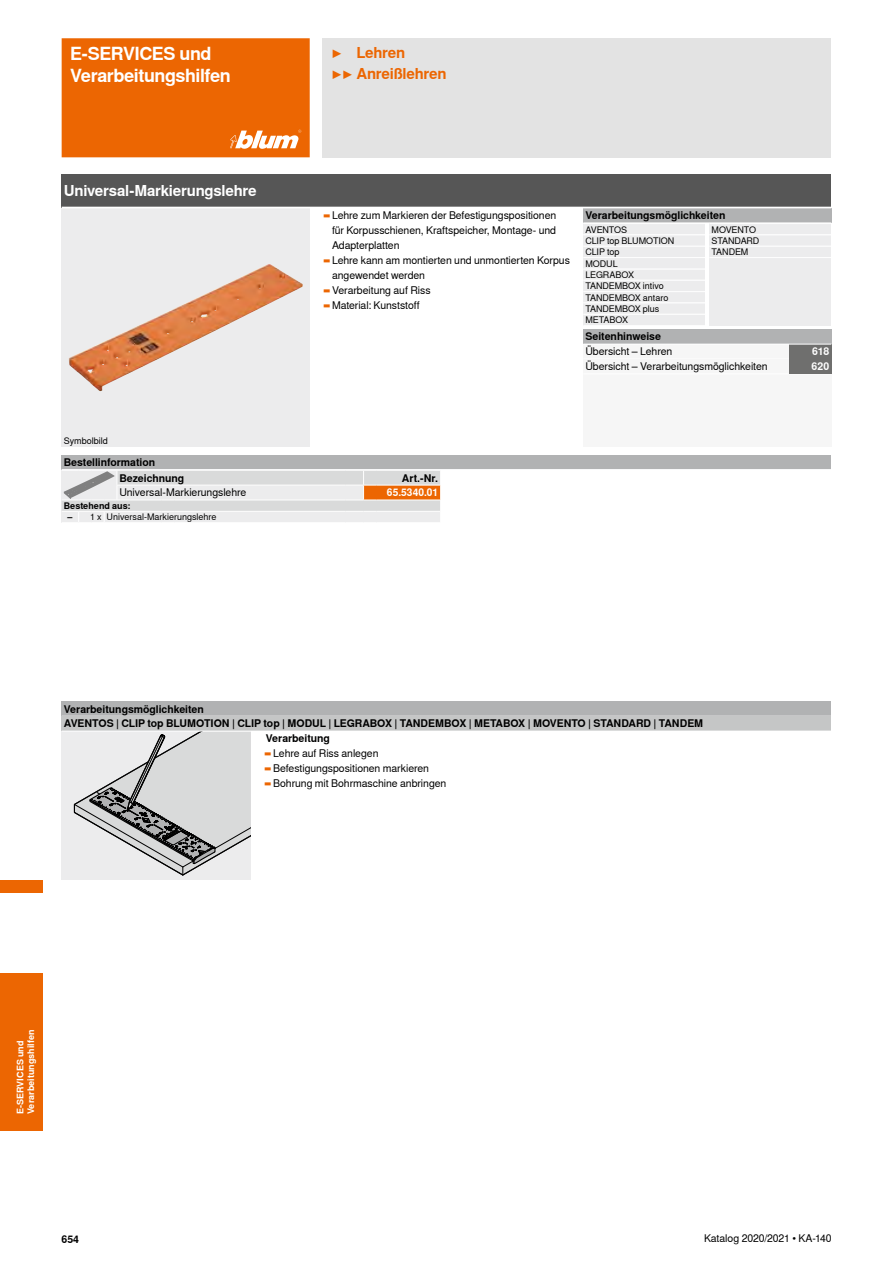
<style>
.page{position:relative;width:893px;height:1263px;background:#fff}
.page>*{position:absolute;margin:0;border:0;box-sizing:border-box;transform-origin:0 0}
.CB_AF_Ueber_Kap11_li{font:700 18px/21.6px "Nimbus Sans Global";letter-spacing:-.025em;color:#fff}
.CB_AF_Prod_li{font:700 15px "Nimbus Sans Global";letter-spacing:-.015em;color:#fff}
.CB_AF_Ueber_Kap12o_l{font:700 15px "Nimbus Sans Global";letter-spacing:-.015em;color:#ec6602}
.CB_AF_Bes_Text07{font:10.5px/14.9px "Nimbus Sans Global";letter-spacing:-.005em;color:#000;text-align:justify}
.CB_AF_Ueber_Ber07s_l{font:700 10.5px "Nimbus Sans Global";letter-spacing:-.005em;color:#000}
.CB_AF_Fliess07s_li{font:10.5px "Nimbus Sans Global";letter-spacing:-.005em;color:#000}
.CB_AF_Fliess07s_re{font:10.5px "Nimbus Sans Global";letter-spacing:-.01em;color:#000}
.CB_AF_IDNR07_re{font:700 10.5px "Nimbus Sans Global";letter-spacing:.005em;color:#fff}
.CB_AF_Ueber_Ber07s_r{font:700 10.5px "Nimbus Sans Global";color:#000}
.CB_AF_PGHW07_re{font:700 10.5px "Nimbus Sans Global";letter-spacing:-.01em;color:#fff}
.CB_AF_Fliess6_li{font:9px "Nimbus Sans Global";letter-spacing:-.005em;color:#000}
.CB_AF_Griffleiste06{font:700 9px/10.8px "Nimbus Sans Global";color:#fff}
.CB_AF_Ueber_Ber3s_li{font:700 9px "Nimbus Sans Global";color:#000}
.CB_AF_Fliess6_re{font:9px "Nimbus Sans Global";color:#000}
.CB_AF_PosNr06{font:700 9px "Nimbus Sans Global";color:#000}
.s1{color:#ec6602}
</style>
<div class="page">
<div style="left:322px;top:38px;width:509px;height:119px;background:#e3e3e3"></div>
<div style="left:62px;top:208px;width:248px;height:238px;background:#ececed"></div>
<div style="left:709px;top:223px;width:122px;height:102px;background:#ececed"></div>
<div style="left:583px;top:344px;width:248px;height:102px;background:#f6f6f6"></div>
<div style="left:62px;top:731px;width:189px;height:149px;background:#ececed"></div>
<img style="left:202px;top:264px;width:67px;height:32px">
<svg style="left:73px;top:732px;width:178px;height:144px"></svg>
<div style="left:583px;top:208px;width:248px;height:15px;background:#b1b2b3"></div>
<div style="left:62px;top:702px;width:769px;height:14px;background:#b1b2b3"></div>
<div style="left:583px;top:224px;width:122px;height:11px;background:#ececed"></div>
<div style="left:583px;top:235px;width:122px;height:11px;background:#ececed"></div>
<hr style="left:583px;top:235px;width:122px;height:1px;background:#fff">
<div style="left:583px;top:246px;width:122px;height:12px;background:#ececed"></div>
<hr style="left:583px;top:246px;width:122px;height:1px;background:#fff">
<div style="left:583px;top:269px;width:122px;height:11px;background:#ececed"></div>
<div style="left:583px;top:280px;width:122px;height:12px;background:#ececed"></div>
<hr style="left:583px;top:280px;width:122px;height:1px;background:#fff">
<div style="left:583px;top:292px;width:122px;height:11px;background:#ececed"></div>
<hr style="left:583px;top:291px;width:122px;height:1px;background:#fff">
<div style="left:583px;top:303px;width:122px;height:11px;background:#ececed"></div>
<hr style="left:583px;top:303px;width:122px;height:1px;background:#fff">
<div style="left:583px;top:314px;width:122px;height:12px;background:#ececed"></div>
<hr style="left:583px;top:314px;width:122px;height:1px;background:#fff">
<hr style="left:583px;top:325px;width:122px;height:1px;background:#fff">
<hr style="left:709px;top:223px;width:122px;height:1px;background:#fff">
<hr style="left:709px;top:235px;width:122px;height:1px;background:#fff">
<hr style="left:709px;top:246px;width:122px;height:1px;background:#fff">
<hr style="left:709px;top:257px;width:122px;height:1px;background:#fff">
<div style="left:789px;top:344px;width:42px;height:15px;background:#6f6f6e"></div>
<hr style="left:583px;top:374px;width:206px;height:1px;background:#fff">
<hr style="left:789px;top:374px;width:42px;height:1px;background:#fff">
<div style="left:789px;top:359px;width:42px;height:15px;background:#6f6f6e"></div>
<div style="left:62px;top:716px;width:769px;height:15px;background:#c5c6c6"></div>
<hr style="left:62px;top:731px;width:769px;height:1px;background:#fff">
<svg style="left:62px;top:470px;width:378px;height:52px;background:#e3dcd7"></svg>
<hr style="left:376px;top:485px;width:64px;height:1px;background:#fff">
<img style="left:92px;top:471px;width:15px;height:7px">
<div style="left:62px;top:174px;width:769px;height:33px;background:#565656"></div>
<div style="left:583px;top:258px;width:122px;height:11px;background:#ececed"></div>
<hr style="left:583px;top:257px;width:122px;height:1px;background:#fff">
<hr style="left:583px;top:269px;width:122px;height:1px;background:#fff">
<div style="left:62px;top:38px;width:248px;height:119px;background:#ec6602"></div>
<div style="left:62px;top:455px;width:769px;height:15px;background:#b1b2b3"></div>
<hr style="left:62px;top:469px;width:769px;height:1px;background:#fff">
<div style="left:583px;top:330px;width:248px;height:14px;background:#b1b2b3"></div>
<hr style="left:583px;top:344px;width:248px;height:1px;background:#fff">
<div style="left:0;top:880px;width:43px;height:13px;background:#ec6602"></div>
<div style="left:0;top:974px;width:43px;height:157px;background:#ec6602"></div>
<p class="CB_AF_Ueber_Kap11_li" style="left:70px;top:43px;width:162px">E-SERVICES und<br>Verarbeitungshilfen</p>
<p class="CB_AF_Ueber_Kap12o_l" style="left:331px;top:44px;width:13px">▶</p>
<p class="CB_AF_Ueber_Kap12o_l" style="left:356px;top:44px;width:50px">Lehren</p>
<p class="CB_AF_Ueber_Kap12o_l" style="left:331px;top:65px;width:117px">▶▶ Anreißlehren</p>
<p class="CB_AF_Prod_li" style="left:64px;top:182px;width:195px">Universal-Markierungslehre</p>
<p class="CB_AF_Bes_Text07" style="left:332px;top:208px;width:226px;text-indent:-10px"><span class="s1">▬</span> Lehre zum Markieren der Befestigungspositionen für Korpusschienen, Kraftspeicher, Montage- und Adapterplatten</p>
<p class="CB_AF_Bes_Text07" style="left:332px;top:253px;width:239px;text-indent:-10px"><span class="s1">▬</span> Lehre kann am montierten und unmontierten Korpus angewendet werden</p>
<p class="CB_AF_Bes_Text07" style="left:322px;top:283px;width:110px"><span class="s1">▬</span> Verarbeitung auf Riss</p>
<p class="CB_AF_Bes_Text07" style="left:322px;top:297px;width:99px"><span class="s1">▬</span> Material: Kunststoff</p>
<p class="CB_AF_Ueber_Ber07s_l" style="left:585px;top:209px;width:142px">Verarbeitungsmöglichkeiten</p>
<p class="CB_AF_Fliess6_li" style="left:585px;top:224px;width:43px">AVENTOS</p>
<p class="CB_AF_Fliess6_li" style="left:585px;top:235px;width:90px">CLIP top BLUMOTION</p>
<p class="CB_AF_Fliess6_li" style="left:585px;top:247px;width:36px">CLIP top</p>
<p class="CB_AF_Fliess6_li" style="left:585px;top:270px;width:50px">LEGRABOX</p>
<p class="CB_AF_Fliess6_li" style="left:585px;top:281px;width:80px">TANDEMBOX intivo</p>
<p class="CB_AF_Fliess6_li" style="left:585px;top:292px;width:85px">TANDEMBOX antaro</p>
<p class="CB_AF_Fliess6_li" style="left:585px;top:304px;width:76px">TANDEMBOX plus</p>
<p class="CB_AF_Fliess6_li" style="left:585px;top:315px;width:44px">METABOX</p>
<p class="CB_AF_Fliess6_li" style="left:585px;top:258px;width:34px">MODUL</p>
<p class="CB_AF_Ueber_Ber07s_l" style="left:585px;top:331px;width:77px">Seitenhinweise</p>
<p class="CB_AF_Fliess6_li" style="left:711px;top:224px;width:46px">MOVENTO</p>
<p class="CB_AF_Fliess6_li" style="left:711px;top:235px;width:49px">STANDARD</p>
<p class="CB_AF_Fliess6_li" style="left:711px;top:247px;width:38px">TANDEM</p>
<p class="CB_AF_Fliess07s_li" style="left:585px;top:346px;width:88px">Übersicht – Lehren</p>
<p class="CB_AF_PGHW07_re" style="left:812px;top:346px;width:18px">618</p>
<p class="CB_AF_Fliess07s_li" style="left:585px;top:360px;width:184px">Übersicht – Verarbeitungsmöglichkeiten</p>
<p class="CB_AF_PGHW07_re" style="left:812px;top:360px;width:19px">620</p>
<p class="CB_AF_Fliess6_li" style="left:64px;top:435px;width:46px">Symbolbild</p>
<p class="CB_AF_Ueber_Ber07s_l" style="left:64px;top:456px;width:93px">Bestellinformation</p>
<p class="CB_AF_Ueber_Ber07s_l" style="left:119px;top:472px;width:67px">Bezeichnung</p>
<p class="CB_AF_Ueber_Ber07s_r" style="left:402px;top:472px;width:38px">Art.-Nr.</p>
<p class="CB_AF_Fliess07s_li" style="left:119px;top:487px;width:129px">Universal-Markierungslehre</p>
<p class="CB_AF_IDNR07_re" style="left:387px;top:487px;width:53px">65.5340.01</p>
<p class="CB_AF_Ueber_Ber3s_li" style="left:64px;top:501px;width:68px">Bestehend aus:</p>
<p class="CB_AF_PosNr06" style="left:68px;top:512px;width:7px">–</p>
<p class="CB_AF_Fliess6_re" style="left:90px;top:512px;width:13px">1 x</p>
<p class="CB_AF_Fliess6_li" style="left:107px;top:512px;width:111px">Universal-Markierungslehre</p>
<p class="CB_AF_Ueber_Ber07s_l" style="left:64px;top:703px;width:142px">Verarbeitungsmöglichkeiten</p>
<p class="CB_AF_Ueber_Ber07s_l" style="left:64px;top:718px;width:641px">AVENTOS | CLIP top BLUMOTION | CLIP top | MODUL | LEGRABOX | TANDEMBOX | METABOX | MOVENTO | STANDARD | TANDEM</p>
<p class="CB_AF_Ueber_Ber07s_l" style="left:266px;top:732px;width:66px">Verarbeitung</p>
<p class="CB_AF_Bes_Text07" style="left:264px;top:746px;width:116px"><span class="s1">▬</span> Lehre auf Riss anlegen</p>
<p class="CB_AF_Bes_Text07" style="left:264px;top:761px;width:167px"><span class="s1">▬</span> Befestigungspositionen markieren</p>
<p class="CB_AF_Bes_Text07" style="left:264px;top:776px;width:184px"><span class="s1">▬</span> Bohrung mit Bohrmaschine anbringen</p>
<p class="CB_AF_Griffleiste06" style="left:15px;top:1114px;width:86px;rotate:-90deg">E-SERVICES und<br>Verarbeitungshilfen</p>
<p class="CB_AF_Ueber_Ber07s_l" style="left:61px;top:1233px;width:19px">654</p>
<p class="CB_AF_Fliess07s_re" style="left:704px;top:1232px;width:129px">Katalog 2020/2021 • KA-140</p>
</div>
